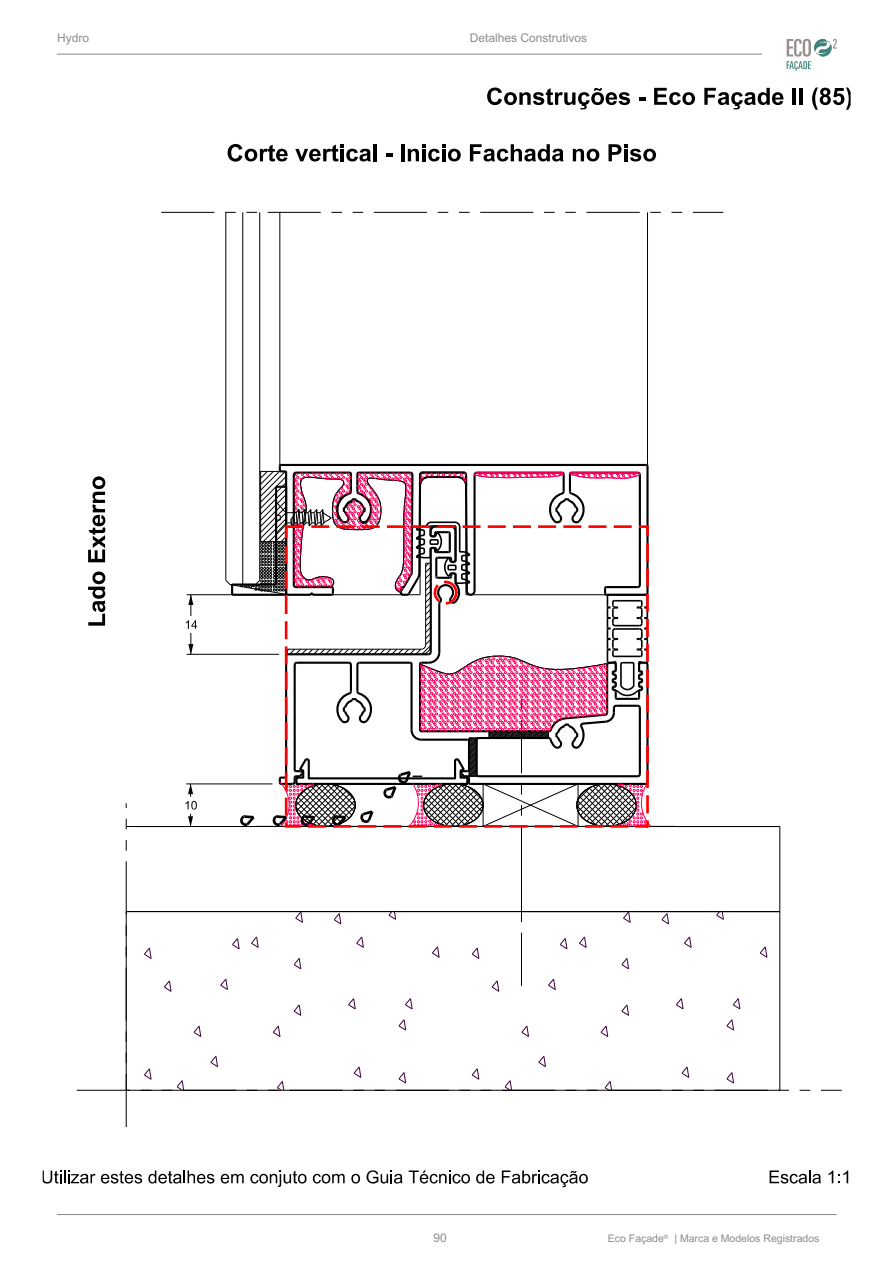
<style>
.page{position:relative;width:893px;height:1263px;background:#fff}
.page>*{position:absolute;margin:0;border:0;box-sizing:border-box;transform-origin:0 0}
.t1{font:12px "Arial";color:#8c8c8c}
.t2{font:10.5px "Arial";color:#8c8b8b}
.t3{font:6.15px "Arial";color:#8c8b8b}
</style>
<div class="page">
<hr style="left:126px;top:861px;width:1px;height:53px;background:#000">
<hr style="left:126px;top:1074px;width:1px;height:53px;background:#000">
<hr style="left:126px;top:826px;width:654px;height:1px;background:#000">
<svg style="left:821px;top:1090px;width:21px;height:1px"></svg>
<hr style="left:77px;top:1090px;width:53px;height:1px;background:#000">
<hr style="left:693px;top:212px;width:30px;height:1px;background:#000">
<hr style="left:586px;top:212px;width:54px;height:1px;background:#000">
<hr style="left:480px;top:212px;width:53px;height:1px;background:#000">
<hr style="left:374px;top:212px;width:53px;height:1px;background:#000">
<hr style="left:268px;top:212px;width:53px;height:1px;background:#000">
<hr style="left:161px;top:212px;width:53px;height:1px;background:#000">
<hr style="left:521px;top:826px;width:1px;height:85px;background:#000">
<hr style="left:779px;top:826px;width:1px;height:85px;background:#000">
<hr style="left:521px;top:911px;width:259px;height:1px;background:#000">
<hr style="left:126px;top:911px;width:395px;height:1px;background:#000">
<hr style="left:126px;top:911px;width:1px;height:179px;background:#000">
<hr style="left:126px;top:1090px;width:654px;height:1px;background:#000">
<hr style="left:779px;top:911px;width:1px;height:179px;background:#000">
<svg style="left:193px;top:1025px;width:9px;height:12px"></svg>
<svg style="left:144px;top:1068px;width:8px;height:12px"></svg>
<svg style="left:273px;top:1025px;width:8px;height:12px"></svg>
<svg style="left:398px;top:1019px;width:9px;height:12px"></svg>
<svg style="left:398px;top:1072px;width:9px;height:12px"></svg>
<svg style="left:353px;top:1066px;width:9px;height:12px"></svg>
<svg style="left:268px;top:1081px;width:17px;height:10px"></svg>
<svg style="left:210px;top:1056px;width:8px;height:11px"></svg>
<svg style="left:162px;top:1080px;width:22px;height:11px"></svg>
<svg style="left:164px;top:980px;width:8px;height:12px"></svg>
<svg style="left:405px;top:998px;width:8px;height:12px"></svg>
<svg style="left:293px;top:1004px;width:9px;height:12px"></svg>
<svg style="left:293px;top:958px;width:9px;height:12px"></svg>
<svg style="left:295px;top:911px;width:8px;height:12px"></svg>
<svg style="left:388px;top:911px;width:9px;height:9px"></svg>
<svg style="left:432px;top:946px;width:8px;height:12px"></svg>
<svg style="left:348px;top:998px;width:8px;height:12px"></svg>
<svg style="left:220px;top:978px;width:8px;height:12px"></svg>
<svg style="left:251px;top:936px;width:8px;height:12px"></svg>
<svg style="left:356px;top:936px;width:8px;height:12px"></svg>
<svg style="left:333px;top:912px;width:9px;height:13px"></svg>
<svg style="left:144px;top:947px;width:8px;height:12px"></svg>
<svg style="left:232px;top:938px;width:8px;height:12px"></svg>
<svg style="left:521px;top:1025px;width:8px;height:12px"></svg>
<svg style="left:471px;top:1068px;width:9px;height:12px"></svg>
<svg style="left:600px;top:1025px;width:9px;height:12px"></svg>
<svg style="left:726px;top:1019px;width:9px;height:12px"></svg>
<svg style="left:726px;top:1072px;width:9px;height:12px"></svg>
<svg style="left:681px;top:1066px;width:9px;height:12px"></svg>
<svg style="left:604px;top:1081px;width:8px;height:10px"></svg>
<svg style="left:538px;top:1056px;width:8px;height:11px"></svg>
<svg style="left:504px;top:1080px;width:8px;height:11px"></svg>
<svg style="left:491px;top:980px;width:9px;height:12px"></svg>
<svg style="left:732px;top:998px;width:9px;height:12px"></svg>
<svg style="left:621px;top:1004px;width:8px;height:12px"></svg>
<svg style="left:621px;top:958px;width:8px;height:12px"></svg>
<svg style="left:622px;top:911px;width:9px;height:12px"></svg>
<svg style="left:716px;top:911px;width:8px;height:9px"></svg>
<svg style="left:759px;top:946px;width:9px;height:12px"></svg>
<svg style="left:676px;top:998px;width:8px;height:12px"></svg>
<svg style="left:548px;top:978px;width:8px;height:12px"></svg>
<svg style="left:579px;top:936px;width:8px;height:12px"></svg>
<svg style="left:684px;top:936px;width:8px;height:12px"></svg>
<svg style="left:661px;top:912px;width:9px;height:13px"></svg>
<svg style="left:471px;top:947px;width:9px;height:12px"></svg>
<svg style="left:560px;top:938px;width:8px;height:12px"></svg>
<hr style="left:279px;top:212px;width:1px;height:254px;background:#000">
<hr style="left:259px;top:212px;width:1px;height:368px;background:#000">
<hr style="left:225px;top:212px;width:1px;height:368px;background:#000">
<hr style="left:242px;top:212px;width:1px;height:372px;background:#000">
<hr style="left:647px;top:212px;width:1px;height:383px;background:#000">
<hr style="left:521px;top:933px;width:1px;height:53px;background:#000">
<hr style="left:186px;top:783px;width:86px;height:1px;background:#000">
<hr style="left:187px;top:594px;width:93px;height:1px;background:#000">
<hr style="left:187px;top:654px;width:92px;height:1px;background:#000">
<svg style="left:225px;top:463px;width:427px;height:364px"></svg>
<svg style="left:770px;top:1170px;width:51px;height:13px"></svg>
<svg style="left:829px;top:1170px;width:19px;height:13px"></svg>
<svg style="left:43px;top:1170px;width:52px;height:13px"></svg>
<svg style="left:101px;top:1171px;width:41px;height:12px"></svg>
<svg style="left:148px;top:1170px;width:66px;height:13px"></svg>
<svg style="left:221px;top:1174px;width:23px;height:9px"></svg>
<svg style="left:250px;top:1170px;width:57px;height:17px"></svg>
<svg style="left:313px;top:1174px;width:32px;height:9px"></svg>
<svg style="left:351px;top:1174px;width:9px;height:9px"></svg>
<svg style="left:367px;top:1170px;width:36px;height:13px"></svg>
<svg style="left:409px;top:1170px;width:61px;height:13px"></svg>
<svg style="left:476px;top:1170px;width:19px;height:13px"></svg>
<svg style="left:502px;top:1170px;width:86px;height:17px"></svg>
<svg style="left:487px;top:88px;width:143px;height:21px"></svg>
<svg style="left:639px;top:97px;width:7px;height:3px"></svg>
<svg style="left:654px;top:88px;width:41px;height:17px"></svg>
<svg style="left:704px;top:88px;width:80px;height:21px"></svg>
<hr style="left:793px;top:88px;width:3px;height:17px;background:#000">
<hr style="left:799px;top:88px;width:4px;height:17px;background:#000">
<svg style="left:812px;top:88px;width:39px;height:22px"></svg>
<svg style="left:228px;top:144px;width:60px;height:18px"></svg>
<svg style="left:295px;top:144px;width:76px;height:17px"></svg>
<hr style="left:373px;top:144px;width:4px;height:17px;background:#000">
<svg style="left:386px;top:154px;width:7px;height:3px"></svg>
<hr style="left:401px;top:144px;width:3px;height:17px;background:#000">
<svg style="left:408px;top:144px;width:53px;height:17px"></svg>
<svg style="left:470px;top:144px;width:94px;height:17px"></svg>
<svg style="left:573px;top:149px;width:26px;height:12px"></svg>
<svg style="left:608px;top:144px;width:48px;height:17px"></svg>
<svg style="left:88px;top:571px;width:17px;height:55px"></svg>
<svg style="left:88px;top:476px;width:17px;height:86px"></svg>
<svg style="left:185px;top:784px;width:12px;height:42px"></svg>
<svg style="left:186px;top:595px;width:11px;height:59px"></svg>
<hr style="left:57px;top:54px;width:705px;height:1px;background:#8c8c8c">
<hr style="left:57px;top:1214px;width:780px;height:1px;background:#8c8c8c">
<svg style="left:787px;top:39px;width:50px;height:32px"></svg>
<p class="t1" style="left:57px;top:34px;width:34px">Hydro</p>
<p class="t1" style="left:470px;top:34px;width:119px">Detalhes Construtivos</p>
<p class="t1" style="left:433px;top:1233px;width:15px">90</p>
<p class="t2" style="left:608px;top:1235px;width:213px">Eco Façade | Marca e Modelos Registrados</p>
<p class="t3" style="left:664px;top:1234px;width:6px">®</p>
</div>
